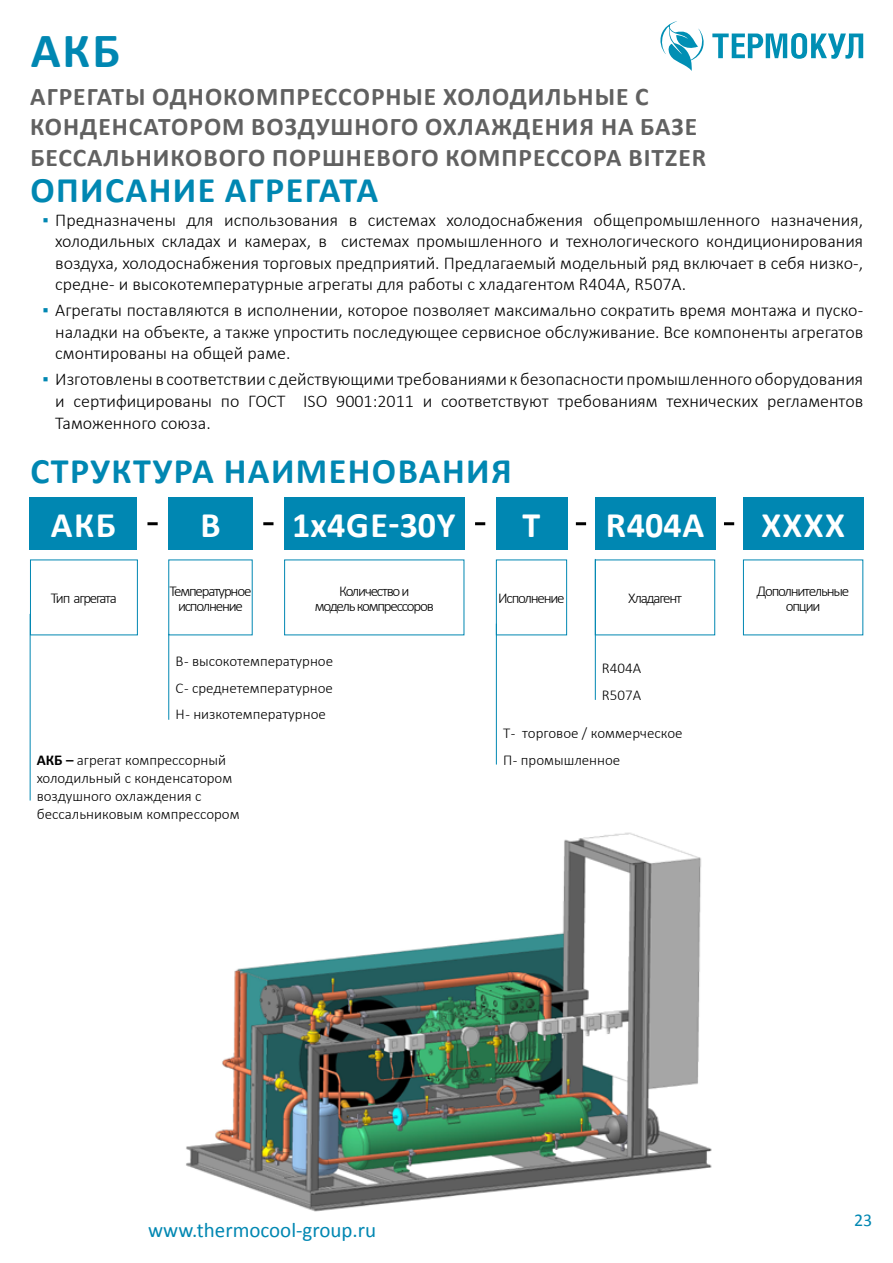
<style>
.page{position:relative;width:893px;height:1263px;background:#fff}
.page>*{position:absolute;margin:0;border:0;box-sizing:border-box;transform-origin:0 0}
.t1{font:700 49.5px "Calibri";color:#0087b2}
.t2{font:700 36px "Calibri";letter-spacing:.04em;color:#0087b2}
.t3{font:700 36px "Calibri";letter-spacing:.02em;color:#fff}
.t4{font:700 25.5px/30.6px "Calibri";letter-spacing:.04em;color:#616161}
.t5{font:21px "Calibri";color:#0087b2}
.t6{font:300 18px/21.6px "Calibri";color:#000;text-align:justify}
.t7{font:18px "Calibri";color:#0087b2}
.t8{font:300 15px/26.5px "Calibri";color:#000}
.t9{font:300 15px/15px "Calibri";letter-spacing:-.08em;color:#000;text-align:center}
.s1{font-weight:400;color:#0087b2}
.s2{font-weight:700}
</style>
<div class="page">
<svg style="left:660px;top:21px;width:203px;height:50px"></svg>
<div style="left:30px;top:497px;width:107px;height:53px;background:#0087b2"></div>
<div style="left:168px;top:497px;width:85px;height:53px;background:#0087b2"></div>
<div style="left:284px;top:497px;width:180px;height:53px;background:#0087b2"></div>
<div style="left:496px;top:497px;width:71px;height:53px;background:#0087b2"></div>
<div style="left:595px;top:497px;width:120px;height:53px;background:#0087b2"></div>
<div style="left:743px;top:497px;width:120px;height:53px;background:#0087b2"></div>
<svg style="left:147px;top:522px;width:11px;height:3px"></svg>
<svg style="left:263px;top:522px;width:10px;height:3px"></svg>
<svg style="left:475px;top:522px;width:10px;height:3px"></svg>
<svg style="left:576px;top:522px;width:10px;height:3px"></svg>
<svg style="left:724px;top:522px;width:10px;height:3px"></svg>
<div style="left:30px;top:559px;width:108px;height:76px;border:1px solid #0087b2"></div>
<div style="left:496px;top:559px;width:71px;height:76px;border:1px solid #0087b2"></div>
<hr style="left:168px;top:634px;width:1px;height:86px;background:#0087b2">
<hr style="left:496px;top:624px;width:1px;height:140px;background:#0087b2">
<hr style="left:595px;top:559px;width:1px;height:141px;background:#0087b2">
<hr style="left:30px;top:614px;width:1px;height:186px;background:#0087b2">
<img style="left:186px;top:832px;width:526px;height:380px">
<h1 class="t1" style="left:31px;top:19px;width:91px">АКБ</h1>
<h3 class="t4" style="left:30px;top:81px;width:620px">АГРЕГАТЫ одноКОМПРЕССОРНЫЕ ХОЛОДИЛЬНЫЕ С<br>КОНД</h3>
<h3 class="t4" style="left:30px;top:111px;width:677px;text-indent:68px">ЕНСАТОРОМ ВОЗДУШНО ГО ОХЛАЖДЕНИЯ НА БАЗЕ<br>БЕССАЛЬНИКОВОГО ПОРШНЕВОГО КОМПРЕССОРА BITZER</h3>
<h2 class="t2" style="left:30px;top:167px;width:25px">Описа</h2>
<h2 class="t2" style="left:149px;top:167px;width:97px">ние агрегата</h2>
<p class="t6" style="left:55px;top:209px;width:809px;text-indent:-13px"><span class="s1">▪</span> Предназначены для использования в системах холодоснабжения общепромышленного назначения, холодильных складах и камерах, в системах промышленного и технологического кондиционирования воздуха, холодоснабжения торговых предприятий. Предлагаемый модельный ряд включает в себя низко-, средне- и высокотемпературные агрегаты для работы с хладагентом R404A, R507A.</p>
<p class="t6" style="left:55px;top:299px;width:809px;text-indent:-13px"><span class="s1">▪</span> Агрегаты поставляются в исполнении, которое позволяет максимально сократить время монтажа и пуско&shy;наладки на объекте, а также упростить последующее сервисное обслуживание. Все компоненты агрегатов смонтированы на общей раме.</p>
<p class="t6" style="left:55px;top:368px;width:809px;text-indent:-13px"><span class="s1">▪</span> Изготовлены в соответствии с действующими требованиями к безопасности промышленного оборудования и сертифицированы по ГОСТ ISO 9001:2011 и соответствуют требованиям технических регламентов Таможенного союза.</p>
<h2 class="t2" style="left:31px;top:448px;width:42px">Структура</h2>
<h2 class="t2" style="left:224px;top:448px;width:50px">наиме</h2>
<h2 class="t2" style="left:348px;top:448px;width:140px">нования</h2>
<h2 class="t3" style="left:51px;top:502px;width:66px">АКБ</h2>
<h2 class="t3" style="left:200px;top:502px;width:18px">в</h2>
<h2 class="t3" style="left:292px;top:502px;width:165px">1х4GE-30Y</h2>
<h2 class="t3" style="left:523px;top:502px;width:19px">Т</h2>
<h2 class="t3" style="left:606px;top:502px;width:100px">R404A</h2>
<h2 class="t3" style="left:761px;top:502px;width:85px">XXXX</h2>
<p class="t9" style="left:51px;top:590px;width:68px">Тип агрегата</p>
<p class="t9" style="left:170px;top:583px;width:83px">Температурное исполнение</p>
<p class="t9" style="left:315px;top:583px;width:121px">Количество и<br>модель компрессоров</p>
<p class="t9" style="left:498px;top:590px;width:68px">Исполнение</p>
<p class="t9" style="left:628px;top:590px;width:55px">Хладагент</p>
<p class="t9" style="left:757px;top:583px;width:94px">Дополнительные опции</p>
<p class="t8" style="left:175px;top:648px;width:159px;text-align:justify">В - высокотемпературное С - среднетемпературное Н - низкотемпературное</p>
<p class="t8" style="left:37px;top:750px;width:204px;line-height:18px"><span class="s2">АКБ –</span> агрегат компрессорный холодильный с конденсатором воздушного охлаждения с бессальниковым компрессором</p>
<p class="t8" style="left:602px;top:655px;width:41px">R404A<br>R507A</p>
<p class="t8" style="left:503px;top:720px;width:181px">Т - торговое / коммерческое<br>П - промышленное</p>
<p class="t5" style="left:148px;top:1217px;width:230px">www.thermocool-group.ru</p>
<p class="t7" style="left:854px;top:1209px;width:20px">23</p>
</div>
